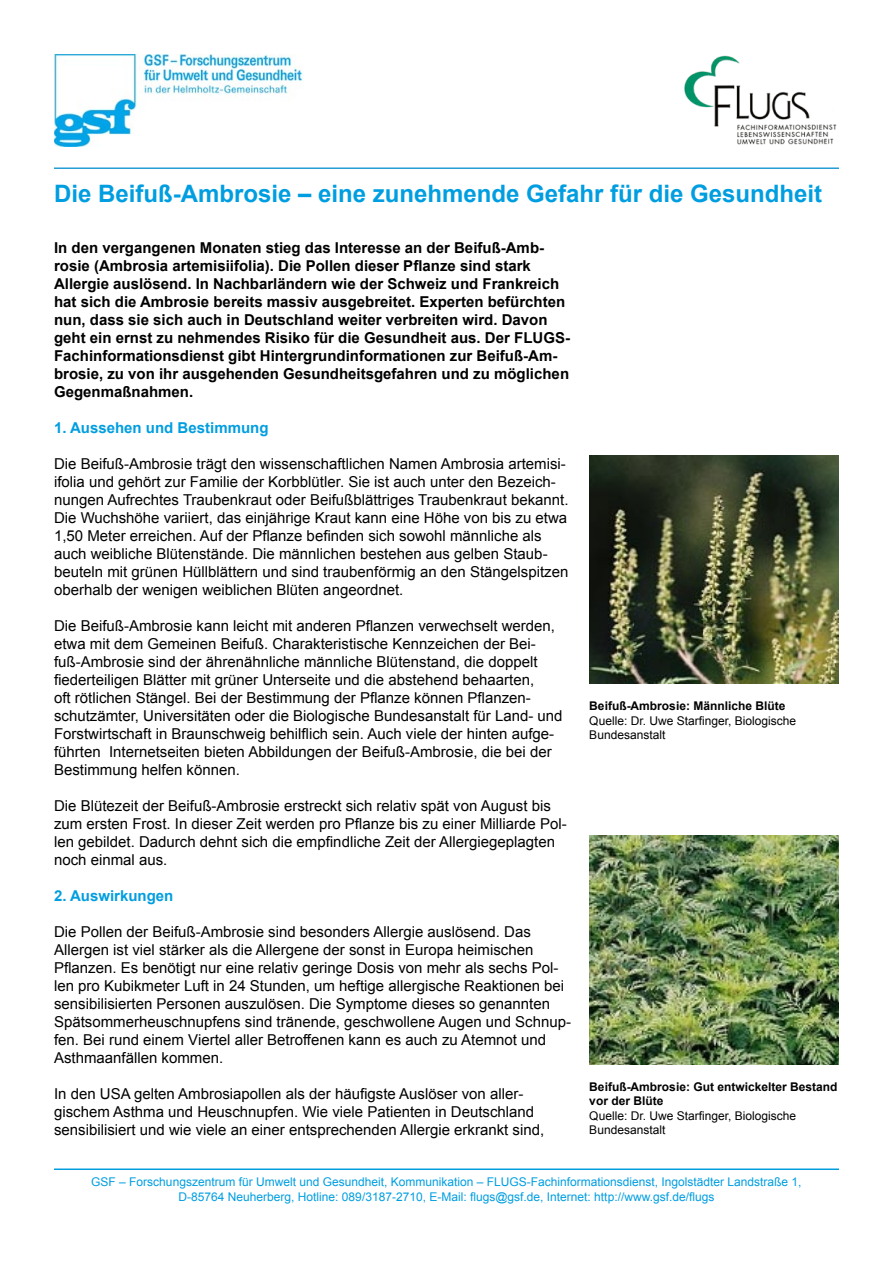
<style>
.page{position:relative;width:893px;height:1263px;background:#fff}
.page>*{position:absolute;margin:0;border:0;box-sizing:border-box;transform-origin:0 0}
.t1{font:700 24px "Arial";color:#009ee0}
.t2{font:15px/18px "Arial";color:#000}
.t3{font:700 15px/18px "Arial";color:#000}
.t4{font:700 15px "Arial";color:#009ee0}
.t5{font:12px/14.4px "Arial";color:#009ee0;text-align:center}
.t6{font:12px/14.4px "Arial";color:#000}
.t7{font:700 12px/14.4px "Arial";color:#000}
</style>
<div class="page">
<img style="left:54px;top:54px;width:250px;height:92px">
<img style="left:684px;top:55px;width:153px;height:90px">
<hr style="left:54px;top:167px;width:785px;height:2px;background:#259cd3">
<img style="left:589px;top:455px;width:250px;height:229px">
<img style="left:589px;top:835px;width:250px;height:230px">
<hr style="left:54px;top:1168px;width:785px;height:2px;background:#009ee0">
<h1 class="t1" style="left:54px;top:178px;width:770px">Die Beifuß-Ambrosie – eine zunehmende Gefahr für die Gesundheit</h1>
<p class="t3" style="left:54px;top:239px;width:517px">In den vergangenen Monaten stieg das Interesse an der Beifuß-Amb&shy;rosie (Ambrosia artemisiifolia). Die Pollen dieser Pflanze sind stark Allergie auslösend. In Nachbarländern wie der Schweiz und Frankreich hat sich die Ambrosie bereits massiv ausgebreitet. Experten befürchten nun, dass sie sich auch in Deutschland weiter verbreiten wird. Davon geht ein ernst zu nehmendes Risiko für die Gesundheit aus. Der FLUGS-Fachinformationsdienst gibt Hintergrundinformationen zur Beifuß-Am&shy;brosie, zu von ihr ausgehenden Gesundheitsgefahren und zu möglichen Gegenmaßnahmen.</p>
<p class="t4" style="left:54px;top:417px;width:216px">1. Aussehen und Bestimmung</p>
<p class="t2" style="left:54px;top:455px;width:516px">Die Beifuß-Ambrosie trägt den wissenschaftlichen Namen Ambrosia artemisi&shy;ifolia und gehört zur Familie der Korbblütler. Sie ist auch unter den Bezeich&shy;nungen Aufrechtes Traubenkraut oder Beifußblättriges Traubenkraut bekannt.<br>Die Wuchshöhe variiert, das einjährige Kraut kann eine Höhe von bis zu etwa 1,50 Meter erreichen. Auf der Pflanze befinden sich sowohl männliche als auch weibliche Blütenstände. Die männlichen bestehen aus gelben Staub&shy;beuteln mit grünen Hüllblättern und sind traubenförmig an den Stängelspitzen oberhalb der wenigen weiblichen Blüten angeordnet.</p>
<p class="t2" style="left:54px;top:617px;width:510px">Die Beifuß-Ambrosie kann leicht mit anderen Pflanzen verwechselt werden, etwa mit dem Gemeinen Beifuß. Charakteristische Kennzeichen der Bei&shy;fuß-Ambrosie sind der ährenähnliche männliche Blütenstand, die doppelt fiederteiligen Blätter mit grüner Unterseite und die abstehend behaarten,<br>oft rötlichen Stängel. Bei der Bestimmung der Pflanze können Pflanzen&shy;schutzämter, Universitäten oder die Biologische Bundesanstalt für Land- und Forstwirtschaft in Braunschweig behilflich sein. Auch viele der hinten aufge&shy;führten Internetseiten bieten Abbildungen der Beifuß-Ambrosie, die bei der Bestimmung helfen können.</p>
<p class="t2" style="left:54px;top:797px;width:514px">Die Blütezeit der Beifuß-Ambrosie erstreckt sich relativ spät von August bis zum ersten Frost. In dieser Zeit werden pro Pflanze bis zu einer Milliarde Pol&shy;len gebildet. Dadurch dehnt sich die empfindliche Zeit der Allergiegeplagten noch einmal aus.</p>
<p class="t4" style="left:54px;top:885px;width:121px">2. Auswirkungen</p>
<p class="t2" style="left:54px;top:923px;width:519px">Die Pollen der Beifuß-Ambrosie sind besonders Allergie auslösend. Das Allergen ist viel stärker als die Allergene der sonst in Europa heimischen Pflanzen. Es benötigt nur eine relativ geringe Dosis von mehr als sechs Pol&shy;len pro Kubikmeter Luft in 24 Stunden, um heftige allergische Reaktionen bei sensibilisierten Personen auszulösen. Die Symptome dieses so genannten Spätsommerheuschnupfens sind tränende, geschwollene Augen und Schnup&shy;fen. Bei rund einem Viertel aller Betroffenen kann es auch zu Atemnot und Asthmaanfällen kommen.</p>
<p class="t2" style="left:54px;top:1085px;width:492px">In den USA gelten Ambrosiapollen als der häufigste Auslöser von aller&shy;gischem Asthma und Heuschnupfen. Wie viele Patienten in Deutschland sensibilisiert und wie viele an einer entsprechenden Allergie erkrankt sind,</p>
<p class="t7" style="left:589px;top:699px;width:198px">Beifuß-Ambrosie: Männliche Blüte</p>
<p class="t6" style="left:589px;top:713px;width:208px">Quelle: Dr. Uwe Starfinger, Biologische<br>Bundesanstalt</p>
<p class="t7" style="left:589px;top:1080px;width:250px">Beifuß-Ambrosie: Gut entwickelter Bestand vor der Blüte</p>
<p class="t6" style="left:589px;top:1108px;width:208px">Quelle: Dr. Uwe Starfinger, Biologische<br>Bundesanstalt</p>
<p class="t5" style="left:91px;top:1175px;width:712px">GSF – Forschungszentrum für Umwelt und Gesundheit, Kommunikation – FLUGS-Fachinformationsdienst, Ingolstädter Landstraße 1,<br>D-85764 Neuherberg, Hotline: 089/3187-2710, E-Mail: flugs@gsf.de, Internet: http://www.gsf.de/flugs</p>
</div>
